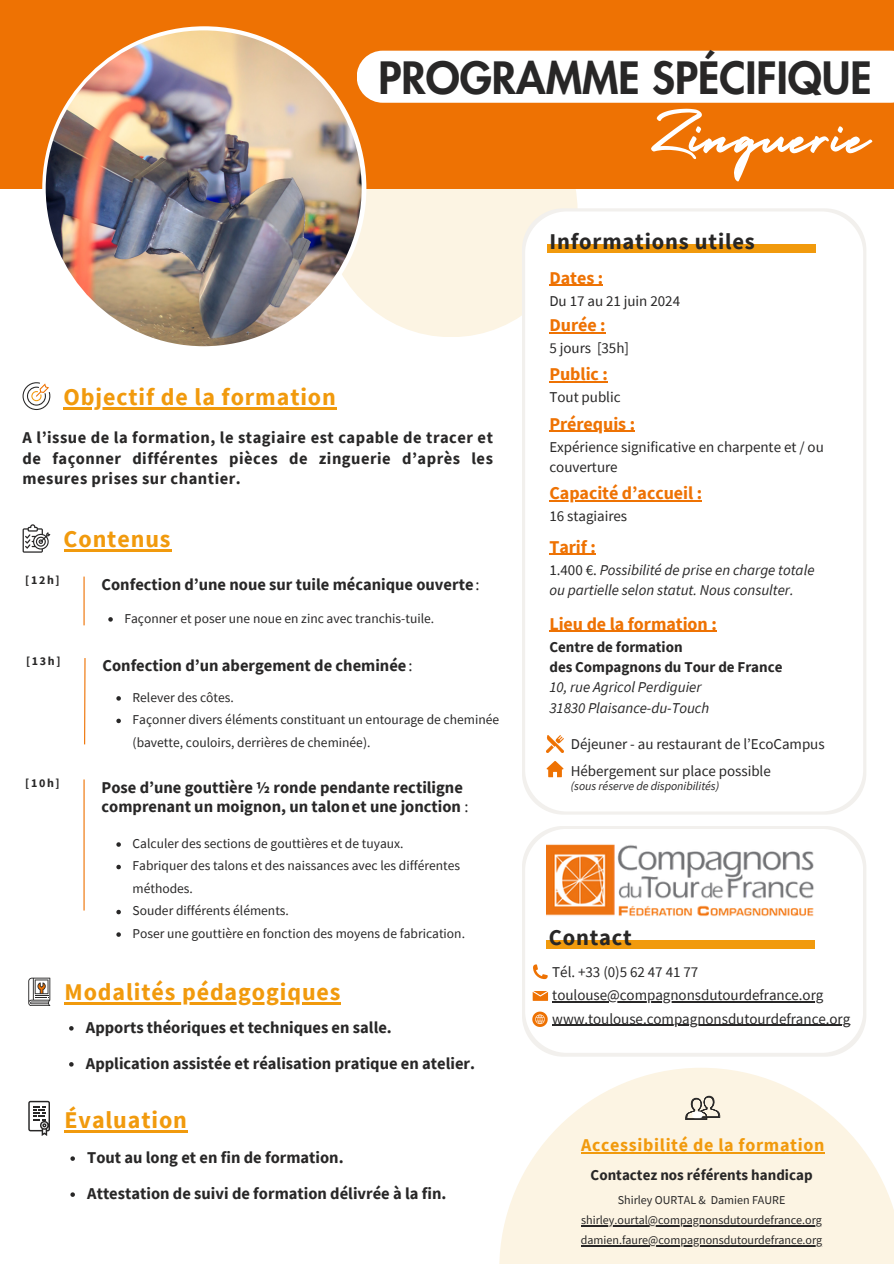
<style>
.page{position:relative;width:894px;height:1264px;background:#fff}
.page>*{position:absolute;margin:0;border:0;box-sizing:border-box;transform-origin:0 0}
.t1{font:73.5px "Holiday";letter-spacing:.02em;color:#fff}
.t2{font:800 43.5px "Futura LT Pro";color:#282727}
.t3{font:700 24px "Source Sans Pro";letter-spacing:.035em;color:#f19a0d}
.t4{font:700 22.5px "Source Sans Pro";letter-spacing:.035em;color:#282727}
.t5{font:700 18px "Source Sans Pro";letter-spacing:-.005em;color:#ee7203}
.t6{font:700 18px "Source Sans Pro";letter-spacing:.035em;color:#f19a0d}
.t7{font:700 16.5px/20.2px "Source Sans Pro";color:#282727}
.t8{font:15px/20.2px "Source Sans Pro";letter-spacing:-.005em;color:#282727}
.t9{font:italic 15px "Source Sans Pro";letter-spacing:-.005em;color:#282727}
.t10{font:700 15px "Source Sans Pro";letter-spacing:-.005em;color:#282727}
.t11{font:13.5px/22.5px "Source Sans Pro";color:#282727}
.t12{font:12px "Source Sans Pro";color:#282727}
.t13{font:italic 12px "Source Sans Pro";letter-spacing:-.005em;color:#282727}
.t14{font:700 12px "Source Sans Pro";letter-spacing:.14em;color:#282727}
.s1{font-weight:400}
.s2{font-style:normal}
</style>
<div class="page">
<svg style="left:522px;top:826px;width:344px;height:230px;fill:#f2f0ed"></svg>
<svg style="left:525px;top:828px;width:337px;height:224px"></svg>
<div style="left:324px;top:84px;width:253px;height:253px;background:#fcf4e3;border-radius:50%"></div>
<svg style="left:521px;top:208px;width:345px;height:606px;fill:#f2f0ed"></svg>
<svg style="left:525px;top:211px;width:337px;height:600px"></svg>
<svg style="left:499px;top:1068px;width:394px;height:195px;fill:#fcf4e3"></svg>
<svg style="left:685px;top:1095px;width:35px;height:24px"></svg>
<svg style="left:23px;top:382px;width:27px;height:28px"></svg>
<hr style="left:83px;top:576px;width:2px;height:49px;background:#ee7203">
<svg style="left:23px;top:524px;width:27px;height:28px"></svg>
<hr style="left:84px;top:658px;width:1px;height:86px;background:#ee7203">
<hr style="left:83px;top:779px;width:2px;height:131px;background:#ee7203">
<hr style="left:64px;top:549px;width:107px;height:2px;background:#f19a0d">
<svg style="left:108px;top:617px;width:5px;height:4px"></svg>
<svg style="left:116px;top:696px;width:5px;height:4px"></svg>
<svg style="left:116px;top:718px;width:5px;height:5px"></svg>
<svg style="left:116px;top:842px;width:5px;height:4px"></svg>
<svg style="left:116px;top:864px;width:5px;height:5px"></svg>
<svg style="left:116px;top:909px;width:5px;height:5px"></svg>
<svg style="left:116px;top:932px;width:5px;height:4px"></svg>
<svg style="left:28px;top:977px;width:22px;height:28px"></svg>
<hr style="left:64px;top:1002px;width:277px;height:2px;background:#f19a0d">
<svg style="left:69px;top:1026px;width:5px;height:4px"></svg>
<svg style="left:69px;top:1062px;width:5px;height:4px"></svg>
<hr style="left:64px;top:1130px;width:124px;height:2px;background:#f19a0d">
<svg style="left:70px;top:1156px;width:5px;height:4px"></svg>
<svg style="left:70px;top:1192px;width:5px;height:4px"></svg>
<svg style="left:28px;top:1100px;width:22px;height:35px"></svg>
<div style="left:0;top:0;width:893px;height:188px;background:#ee7203"></div>
<svg style="left:42px;top:26px;width:324px;height:324px;fill:#fff"></svg>
<img style="left:46px;top:30px;width:315px;height:316px;border-radius:50%">
<div style="left:357px;top:51px;width:536px;height:52px;background:#fff"></div>
<svg style="left:533px;top:964px;width:14px;height:15px"></svg>
<svg style="left:532px;top:991px;width:16px;height:9px"></svg>
<svg style="left:532px;top:1011px;width:15px;height:15px"></svg>
<div style="left:546px;top:940px;width:268px;height:8px;background:#f19a0d"></div>
<img style="left:546px;top:843px;width:268px;height:73px">
<hr style="left:552px;top:1001px;width:271px;height:1px;background:#282727">
<hr style="left:552px;top:1024px;width:298px;height:2px;background:#282727">
<hr style="left:64px;top:407px;width:273px;height:2px;background:#f19a0d">
<hr style="left:581px;top:1152px;width:243px;height:1px;background:#f19a0d">
<hr style="left:581px;top:1225px;width:240px;height:1px;background:#282727">
<hr style="left:580px;top:1245px;width:242px;height:1px;background:#282727">
<div style="left:547px;top:245px;width:268px;height:8px;background:#f19a0d"></div>
<svg style="left:546px;top:761px;width:17px;height:16px"></svg>
<img style="left:546px;top:735px;width:17px;height:17px">
<hr style="left:549px;top:285px;width:54px;height:1px;background:#ee7203">
<hr style="left:549px;top:500px;width:153px;height:1px;background:#ee7203">
<hr style="left:549px;top:553px;width:46px;height:1px;background:#ee7203">
<hr style="left:549px;top:631px;width:167px;height:1px;background:#ee7203">
<hr style="left:549px;top:381px;width:58px;height:2px;background:#ee7203">
<hr style="left:549px;top:430px;width:86px;height:2px;background:#ee7203">
<hr style="left:549px;top:332px;width:56px;height:1px;background:#ee7203">
<p class="t2" style="left:378px;top:59px;width:494px">PROGRAMME SPÉCIFIQUE</p>
<p class="t1" style="left:648px;top:79px;width:222px">Zinguerie</p>
<p class="t4" style="left:549px;top:227px;width:207px">Informations utiles</p>
<p class="t5" style="left:549px;top:266px;width:55px">Dates :</p>
<p class="t8" style="left:549px;top:290px;width:132px">Du 17 au 21 juin 2024</p>
<h3 class="t5" style="left:549px;top:313px;width:58px">Durée :</h3>
<p class="t3" style="left:64px;top:381px;width:274px">Objectif de la formation</p>
<h3 class="t7" style="left:23px;top:427px;width:472px;text-align:justify">A l’issue de la formation, le stagiaire est capable de tracer et de façonner différentes pièces de zinguerie d’après les mesures prises sur chantier.</h3>
<h2 class="t3" style="left:64px;top:523px;width:108px">Contenus</h2>
<h1 class="t14" style="left:25px;top:572px;width:36px">[12h]</h1>
<p class="t7" style="left:101px;top:574px;width:379px">Confection d’une noue sur tuile mécanique ouverte<span class="s1">:</span></p>
<h3 class="t11" style="left:124px;top:606px;width:311px">Façonner et poser une noue en zinc avec tranchis-tuile.</h3>
<h4 class="t14" style="left:26px;top:653px;width:36px">[13h]</h4>
<p class="t7" style="left:102px;top:655px;width:311px">Confection d’un abergement de cheminée<span class="s1">:</span></p>
<h4 class="t11" style="left:132px;top:685px;width:103px">Relever des côtes.</h4>
<p class="t11" style="left:132px;top:708px;width:368px">Façonner divers éléments constituant un entourage de cheminée (bavette, couloirs, derrières de cheminée).</p>
<h4 class="t14" style="left:25px;top:775px;width:36px">[10h]</h4>
<p class="t7" style="left:101px;top:777px;width:368px;line-height:19.2px">Pose d’une gouttière ½ ronde pendante rectiligne comprenant un moignon, un talonet une jonction <span class="s1">:</span></p>
<h4 class="t11" style="left:132px;top:831px;width:272px">Calculer des sections de gouttières et de tuyaux.</h4>
<p class="t11" style="left:132px;top:854px;width:329px">Fabriquer des talons et des naissances avec les différentes méthodes.</p>
<h4 class="t11" style="left:132px;top:899px;width:158px">Souder différents éléments.</h4>
<p class="t11" style="left:132px;top:921px;width:334px">Poser une gouttière en fonction des moyens de fabrication.</p>
<h4 class="t3" style="left:64px;top:976px;width:277px">Modalités pédagogiques</h4>
<p class="t7" style="left:86px;top:1016px;width:307px">Apports théoriques et techniques en salle.</p>
<p class="t7" style="left:86px;top:1052px;width:390px">Application assistée et réalisation pratique en atelier.</p>
<h4 class="t3" style="left:64px;top:1104px;width:124px">Évaluation</h4>
<p class="t7" style="left:87px;top:1147px;width:258px">Tout au long et en fin de formation.</p>
<p class="t7" style="left:87px;top:1183px;width:360px">Attestation de suivi de formation délivrée à la fin.</p>
<p class="t8" style="left:549px;top:338px;width:81px">5 jours [35h]</p>
<p class="t5" style="left:549px;top:363px;width:60px">Public :</p>
<p class="t8" style="left:549px;top:387px;width:73px">Tout public</p>
<p class="t8" style="left:549px;top:436px;width:276px">Expérience significative en charpente et / ou couverture</p>
<p class="t5" style="left:549px;top:412px;width:87px">Prérequis :</p>
<h5 class="t5" style="left:549px;top:481px;width:154px">Capacité d’accueil :</h5>
<p class="t8" style="left:549px;top:505px;width:79px">16 stagiaires</p>
<p class="t5" style="left:549px;top:535px;width:48px">Tarif :</p>
<p class="t9" style="left:549px;top:559px;width:266px"><span class="s2">1.400 €.</span> Possibilité de prise en charge totale</p>
<p class="t9" style="left:549px;top:580px;width:246px">ou partielle selon statut. Nous consulter.</p>
<p class="t5" style="left:549px;top:612px;width:169px">Lieu de la formation :</p>
<p class="t10" style="left:549px;top:637px;width:135px">Centre de formation</p>
<p class="t10" style="left:549px;top:657px;width:234px">des Compagnons du Tour de France</p>
<h3 class="t9" style="left:549px;top:677px;width:153px">10, rue Agricol Perdiguier</h3>
<p class="t9" style="left:549px;top:697px;width:161px">31830 Plaisance-du-Touch</p>
<p class="t8" style="left:570px;top:734px;width:255px">Déjeuner - au restaurant de l’EcoCampus</p>
<p class="t8" style="left:570px;top:760px;width:201px">Hébergement sur place possible</p>
<p class="t13" style="left:570px;top:778px;width:150px">(sous réserve de disponibilités)</p>
<p class="t4" style="left:548px;top:922px;width:85px">Contact</p>
<p class="t8" style="left:552px;top:961px;width:147px">Tél. +33 (0)5 62 47 41 77</p>
<p class="t8" style="left:552px;top:984px;width:272px">toulouse@compagnonsdutourdefrance.org</p>
<p class="t8" style="left:552px;top:1008px;width:299px">www.toulouse.compagnonsdutourdefrance.org</p>
<p class="t6" style="left:581px;top:1133px;width:245px">Accessibilité de la formation</p>
<p class="t10" style="left:590px;top:1164px;width:223px">Contactez nos référents handicap</p>
<h3 class="t12" style="left:617px;top:1192px;width:169px">Shirley OURTAL &amp; Damien FAURE</h3>
<p class="t12" style="left:581px;top:1212px;width:242px">shirley.ourtal@compagnonsdutourdefrance.org</p>
<h5 class="t12" style="left:580px;top:1232px;width:243px">damien.faure@compagnonsdutourdefrance.org</h5>
</div>
